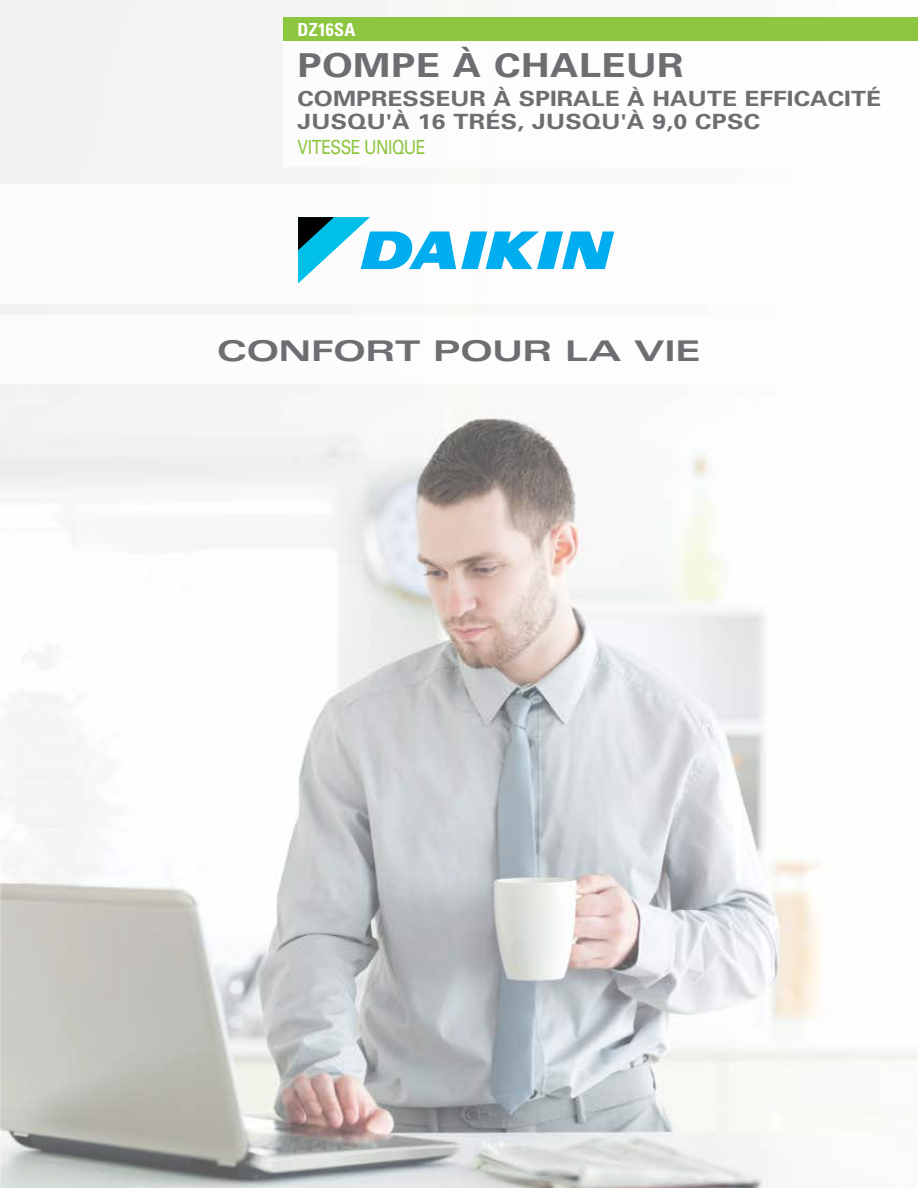
<style>
.page{position:relative;width:918px;height:1188px;background:#fff}
.page>*{position:absolute;margin:0;border:0;box-sizing:border-box;transform-origin:0 0}
.t1{font:700 33px "Univers";letter-spacing:.01em;color:#6d6e71;scale:1.2 1}
.t2{font:700 expanded 28.5px "Univers";letter-spacing:-.02em;color:#6d6e71;scale:1.2 1}
.t3{font:700 21px/22.5px "Univers";color:#6d6e71;scale:1.17 1}
.t4{font:19.5px "Univers";letter-spacing:-.035em;color:#8dc63f;scale:.82 1}
.t5{font:700 condensed 18px "Univers";letter-spacing:.01em;color:#fff}
</style>
<div class="page">
<img style="left:0;top:0;width:918px;height:1188px">
<div style="left:0;top:315px;width:918px;height:68px;background:#fff"></div>
<div style="left:0;top:184px;width:918px;height:120px;background:#fff"></div>
<svg style="left:298px;top:217px;width:316px;height:67px"></svg>
<svg style="left:0;top:81px;width:1px;height:27px"></svg>
<div style="left:284px;top:18px;width:634px;height:149px;background:#fff"></div>
<div style="left:284px;top:18px;width:634px;height:23px;background:#8dc63f"></div>
<p class="t5" style="left:298px;top:18px;width:59px">DZ16SA</p>
<h1 class="t1" style="left:298px;top:46px;width:323px">Pompe à chaleur</h1>
<p class="t3" style="left:298px;top:88px;width:500px">Compresseur à spirale à haute efficacité<br>Jusqu'à 16 TRÉS</p>
<p class="t3" style="left:517px;top:110px;width:194px">, jusqu'à 9,0 CPSC</p>
<p class="t4" style="left:298px;top:136px;width:24px">VITESSE</p>
<p class="t4" style="left:364px;top:136px;width:76px">UNIQUE</p>
<h2 class="t2" style="left:217px;top:335px;width:405px">CONFORT POUR LA VIE</h2>
</div>
